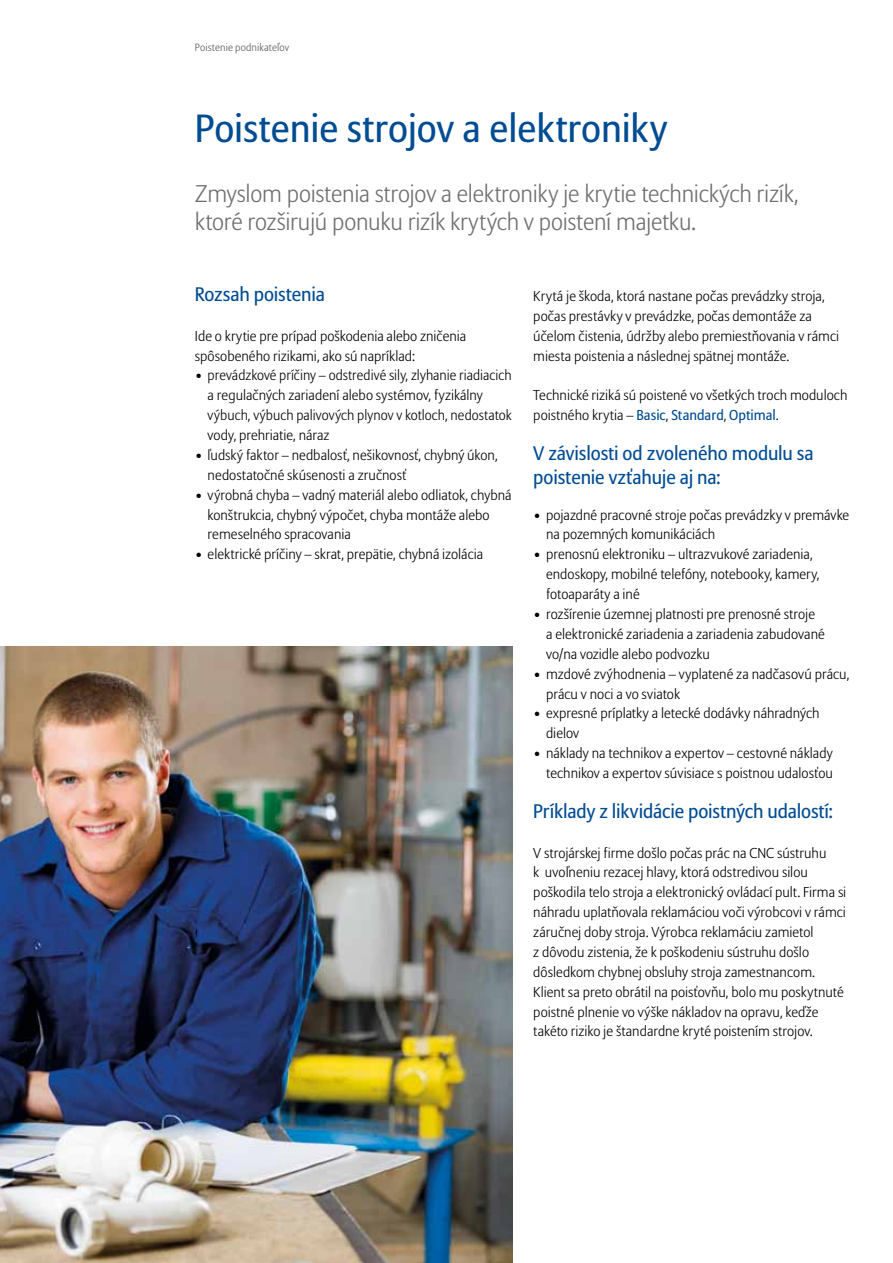
<style>
.page{position:relative;width:893px;height:1263px;background:#fff}
.page>*{position:absolute;margin:0;border:0;box-sizing:border-box;transform-origin:0 0}
.t1{font:39px "Allianz Sans";color:#004c93}
.t2{font:300 24px/28.5px "Allianz Sans";letter-spacing:-.01em;color:#706f6f}
.t3{font:19.5px/24px "Allianz Sans";letter-spacing:-.005em;color:#004c93}
.t4{font:300 14.25px/20px "Allianz Sans";letter-spacing:.005em;color:#000}
.t5{font:300 10.5px "Allianz Sans";letter-spacing:.015em;color:#575756}
.s1{font-weight:700}
.s2{font-weight:400;color:#004c93}
</style>
<div class="page">
<img style="left:0;top:646px;width:512px;height:617px">
<p class="t5" style="left:195px;top:41px;width:96px">Poistenie podnikateľov</p>
<h1 class="t1" style="left:195px;top:105px;width:474px">Poistenie strojov a elektroniky</h1>
<h2 class="t2" style="left:195px;top:180px;width:605px">Zmyslom poistenia strojov a elektroniky je krytie technických rizík, ktoré rozširujú ponuku rizík krytých v poistení majetku.</h2>
<h3 class="t3" style="left:195px;top:283px;width:132px">Rozsah poistenia</h3>
<p class="t4" style="left:195px;top:326px;width:273px">Ide o krytie pre prípad poškodenia alebo zničenia spôsobeného rizikami, ako sú napríklad:</p>
<p class="t4" style="left:208px;top:366px;width:306px;text-indent:-13px"><span class="s1">•</span> prevádzkové príčiny – odstredivé sily, zlyhanie riadiacich a regulačných zariadení alebo systémov, fyzikálny výbuch, výbuch palivových plynov v kotloch, nedostatok vody, prehriatie, náraz</p>
<p class="t4" style="left:208px;top:446px;width:291px;text-indent:-13px"><span class="s1">•</span> ľudský faktor – nedbalosť, nešikovnosť, chybný úkon, nedostatočné skúsenosti a zručnosť</p>
<p class="t4" style="left:208px;top:485px;width:305px;text-indent:-13px"><span class="s1">•</span> výrobná chyba – vadný materiál alebo odliatok, chybná konštrukcia, chybný výpočet, chyba montáže alebo remeselného spracovania</p>
<p class="t4" style="left:195px;top:545px;width:290px"><span class="s1">•</span> elektrické príčiny – skrat, prepätie, chybná izolácia</p>
<p class="t4" style="left:533px;top:287px;width:307px">Krytá je škoda, ktorá nastane počas prevádzky stroja, počas prestávky v prevádzke, počas demontáže za účelom čistenia, údržby alebo premiestňovania v rámci miesta poistenia a následnej spätnej montáže.</p>
<p class="t4" style="left:533px;top:386px;width:316px">Technické riziká sú poistené vo všetkých troch moduloch poistného krytia – <span class="s2">Basic</span>, <span class="s2">Standard</span>, <span class="s2">Optimal</span>.</p>
<h3 class="t3" style="left:533px;top:442px;width:282px">V závislosti od zvoleného modulu sa poistenie vzťahuje aj na:</h3>
<p class="t4" style="left:546px;top:505px;width:305px;text-indent:-13px"><span class="s1">•</span> pojazdné pracovné stroje počas prevádzky v premávke na pozemných komunikáciách</p>
<p class="t4" style="left:546px;top:545px;width:275px;text-indent:-13px"><span class="s1">•</span> prenosnú elektroniku – ultrazvukové zariadenia, endoskopy, mobilné telefóny, notebooky, kamery, fotoaparáty a iné</p>
<p class="t4" style="left:546px;top:605px;width:280px;text-indent:-13px"><span class="s1">•</span> rozšírenie územnej platnosti pre prenosné stroje a elektronické zariadenia a zariadenia zabudované vo/na vozidle alebo podvozku</p>
<p class="t4" style="left:546px;top:664px;width:305px;text-indent:-13px"><span class="s1">•</span> mzdové zvýhodnenia – vyplatené za nadčasovú prácu, prácu v noci a vo sviatok</p>
<p class="t4" style="left:546px;top:704px;width:275px;text-indent:-13px"><span class="s1">•</span> expresné príplatky a letecké dodávky náhradných dielov</p>
<p class="t4" style="left:533px;top:744px;width:301px;text-align:right"><span class="s1">•</span> náklady na technikov a expertov – cestovné náklady technikov a expertov súvisiace s poistnou udalosťou</p>
<h3 class="t3" style="left:533px;top:800px;width:301px">Príklady z likvidácie poistných udalostí:</h3>
<p class="t4" style="left:533px;top:843px;width:315px">V strojárskej firme došlo počas prác na CNC sústruhu<br>k uvoľneniu rezacej hlavy, ktorá odstredivou silou poškodila telo stroja a elektronický ovládací pult. Firma si náhradu uplatňovala reklamáciou voči výrobcovi v rámci záručnej doby stroja. Výrobca reklamáciu zamietol<br>z dôvodu zistenia, že k poškodeniu sústruhu došlo dôsledkom chybnej obsluhy stroja zamestnancom.<br>Klient sa preto obrátil na poisťovňu, bolo mu poskytnuté poistné plnenie vo výške nákladov na opravu, keďže takéto riziko je štandardne kryté poistením strojov.</p>
</div>
